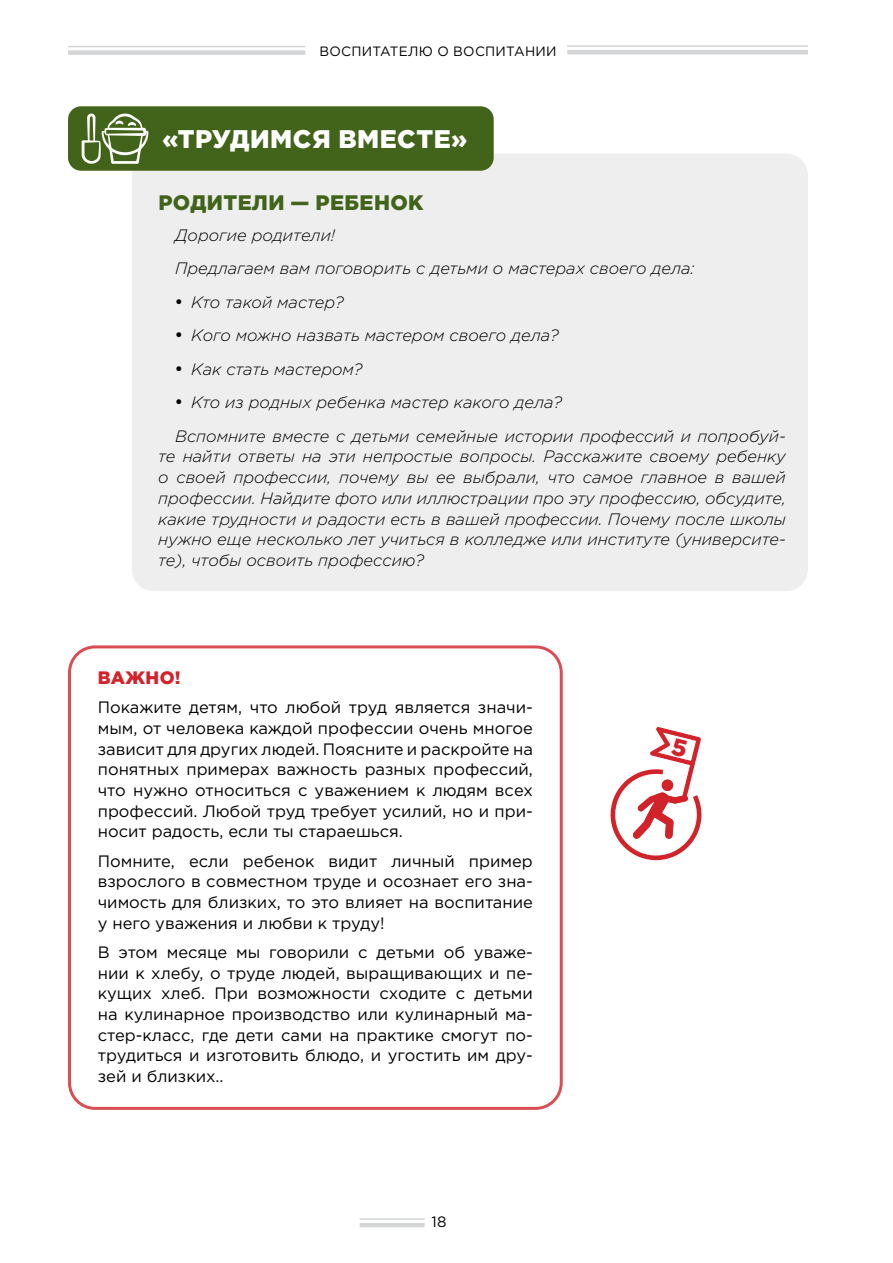
<style>
.page{position:relative;width:893px;height:1263px;background:#fff}
.page>*{position:absolute;margin:0;border:0;box-sizing:border-box;transform-origin:0 0}
.t1{font:900 25.5px "Gotham Pro";letter-spacing:.02em;color:#fff}
.t2{font:900 21px "Gotham Pro";letter-spacing:.02em;color:#42641a}
.t3{font:900 18px "Gotham Pro";letter-spacing:.02em;color:#d2232a}
.t4{font:16.5px/20.7px "Gotham Pro";color:#000;text-align:justify}
.t5{font:italic 300 16.5px/20.7px "Gotham Pro";color:#000}
.t6{font:15px "Gotham Pro";color:#000}
.t7{font:13.5px "Gotham Pro";letter-spacing:.02em;color:#000}
</style>
<div class="page">
<hr style="left:68px;top:46px;width:237px;height:1px;background:#d3d5d6">
<div style="left:68px;top:50px;width:237px;height:5px;background:#d3d5d6"></div>
<hr style="left:567px;top:45px;width:241px;height:2px;background:#d3d5d6">
<hr style="left:567px;top:50px;width:241px;height:4px;background:#d3d5d6">
<hr style="left:360px;top:1218px;width:65px;height:2px;background:#d3d5d6">
<hr style="left:360px;top:1223px;width:65px;height:4px;background:#d3d5d6">
<div style="left:132px;top:154px;width:676px;height:437px;background:#ebebec;border-radius:22px"></div>
<div style="left:68px;top:106px;width:426px;height:65px;background:#42641a;border-radius:13px"></div>
<svg style="left:82px;top:113px;width:66px;height:51px"></svg>
<div style="left:68px;top:645px;width:495px;height:465px;border:3px solid #d2232a;border-radius:26px"></div>
<svg style="left:610px;top:727px;width:92px;height:134px"></svg>
<p class="t7" style="left:319px;top:44px;width:239px">ВОСПИТАТЕЛЮ О ВОСПИТАНИИ</p>
<h1 class="t1" style="left:162px;top:124px;width:306px">«ТРУДИМСЯ ВМЕСТЕ»</h1>
<p class="t2" style="left:158px;top:190px;width:267px">РОДИТЕЛИ — РЕБЕНОК</p>
<p class="t5" style="left:175px;top:218px;width:521px;line-height:33.5px">Дорогие родители!<br>Предлагаем вам поговорить с детьми о мастерах своего дела:</p>
<p class="t5" style="left:175px;top:292px;width:170px">• Кто такой мастер?</p>
<p class="t5" style="left:175px;top:325px;width:385px">• Кого можно назвать мастером своего дела?</p>
<p class="t5" style="left:175px;top:359px;width:189px">• Как стать мастером?</p>
<p class="t5" style="left:175px;top:386px;width:612px;line-height:33.5px">• Кто из родных ребенка мастер какого дела?<br>Вспомните вместе с детьми семейные истории профессий и попробуй-</p>
<p class="t5" style="left:158px;top:446px;width:629px;text-align:justify">те найти ответы на эти непростые вопросы. Расскажите своему ребенку о своей профессии, почему вы ее выбрали, что самое главное в вашей профессии. Найдите фото или иллюстрации про эту профессию, обсудите, какие трудности и радости есть в вашей профессии. Почему после школы нужно еще несколько лет учиться в колледже или институте (университе&shy;те), чтобы освоить профессию?</p>
<p class="t3" style="left:98px;top:667px;width:84px">ВАЖНО!</p>
<p class="t4" style="left:98px;top:697px;width:437px">Покажите детям, что любой труд является значи&shy;мым, от человека каждой профессии очень многое зависит для других людей. Поясните и раскройте на понятных примерах важность разных профессий, что нужно относиться с уважением к людям всех профессий. Любой труд требует усилий, но и при&shy;носит радость, если ты стараешься.</p>
<p class="t4" style="left:98px;top:850px;width:437px">Помните, если ребенок видит личный пример взрослого в совместном труде и осознает его зна&shy;чимость для близких, то это влияет на воспитание у него уважения и любви к труду!</p>
<p class="t4" style="left:98px;top:942px;width:437px">В этом месяце мы говорили с детьми об уваже&shy;нии к хлебу, о труде людей, выращивающих и пе&shy;кущих хлеб. При возможности сходите с детьми на кулинарное производство или кулинарный ма&shy;стер-класс, где дети сами на практике смогут по&shy;трудиться и изготовить блюдо, и угостить им дру&shy;зей и близких..</p>
<p class="t6" style="left:432px;top:1213px;width:16px">18</p>
</div>
